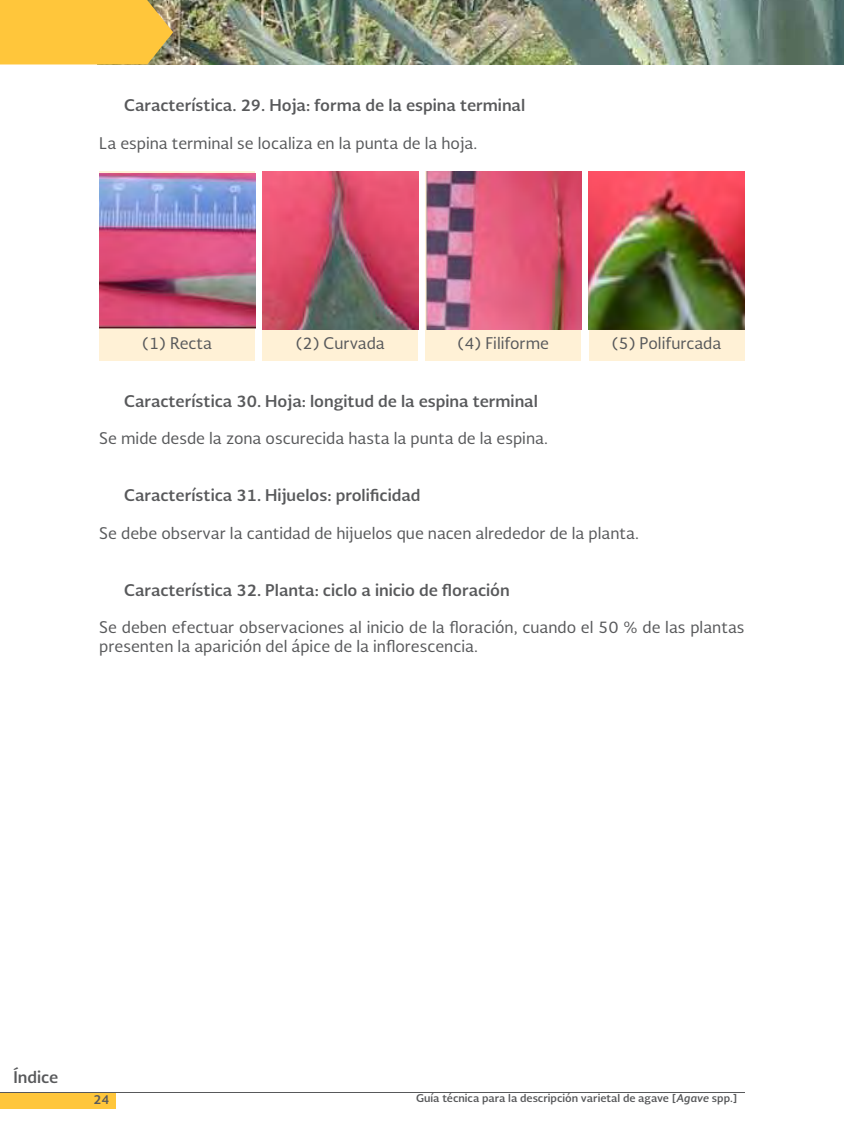
<style>
.page{position:relative;width:844px;height:1141px;background:#fff}
.page>*{position:absolute;margin:0;border:0;box-sizing:border-box;transform-origin:0 0}
.t1{font:15.75px/18.9px "Soberana Sans";color:#58595b}
.t2{font:700 15.75px "Soberana Sans";color:#58595b}
.t3{font:700 12.25px "Soberana Sans";color:#58595b}
.t4{font:700 10.5px "Soberana Sans";color:#58595b}
.s1{font-style:italic}
</style>
<div class="page">
<div style="left:0;top:1092px;width:116px;height:16px;background:#ffc63b"></div>
<hr style="left:0;top:1092px;width:744px;height:1px;background:#58595b">
<img style="left:173px;top:0;width:670px;height:64px">
<svg style="left:0;top:0;width:173px;height:64px;background:#f7c13f"></svg>
<div style="left:99px;top:171px;width:156px;height:190px;background:#fff1d6"></div>
<div style="left:262px;top:171px;width:156px;height:190px;background:#fff1d6"></div>
<div style="left:425px;top:171px;width:156px;height:190px;background:#fff1d6"></div>
<div style="left:588px;top:171px;width:156px;height:190px;background:#fff1d6"></div>
<img style="left:99px;top:174px;width:156px;height:155px">
<img style="left:262px;top:171px;width:156px;height:159px">
<img style="left:426px;top:171px;width:155px;height:159px">
<img style="left:588px;top:171px;width:156px;height:159px">
<p class="t2" style="left:124px;top:95px;width:402px">Característica. 29. Hoja: forma de la espina terminal</p>
<p class="t1" style="left:99px;top:133px;width:379px">La espina terminal se localiza en la punta de la hoja.</p>
<p class="t1" style="left:142px;top:333px;width:71px">(1) Recta</p>
<p class="t1" style="left:296px;top:333px;width:90px">(2) Curvada</p>
<p class="t1" style="left:457px;top:333px;width:93px">(4) Filiforme</p>
<p class="t1" style="left:611px;top:333px;width:111px">(5) Polifurcada</p>
<p class="t2" style="left:124px;top:390px;width:415px">Característica 30. Hoja: longitud de la espina terminal</p>
<p class="t1" style="left:99px;top:429px;width:450px">Se mide desde la zona oscurecida hasta la punta de la espina.</p>
<p class="t2" style="left:124px;top:484px;width:298px">Característica 31. Hijuelos: prolificidad</p>
<p class="t1" style="left:99px;top:523px;width:541px">Se debe observar la cantidad de hijuelos que nacen alrededor de la planta.</p>
<p class="t2" style="left:124px;top:579px;width:387px">Característica 32. Planta: ciclo a inicio de floración</p>
<p class="t1" style="left:99px;top:618px;width:646px">Se deben efectuar observaciones al inicio de la floración, cuando el 50 % de las plantas presenten la aparición del ápice de la inflorescencia.</p>
<p class="t2" style="left:14px;top:1067px;width:46px">Índice</p>
<p class="t3" style="left:93px;top:1091px;width:17px">24</p>
<p class="t4" style="left:416px;top:1091px;width:323px">Guía técnica para la descripción varietal de agave [<span class="s1">Agave</span> spp.]</p>
</div>
